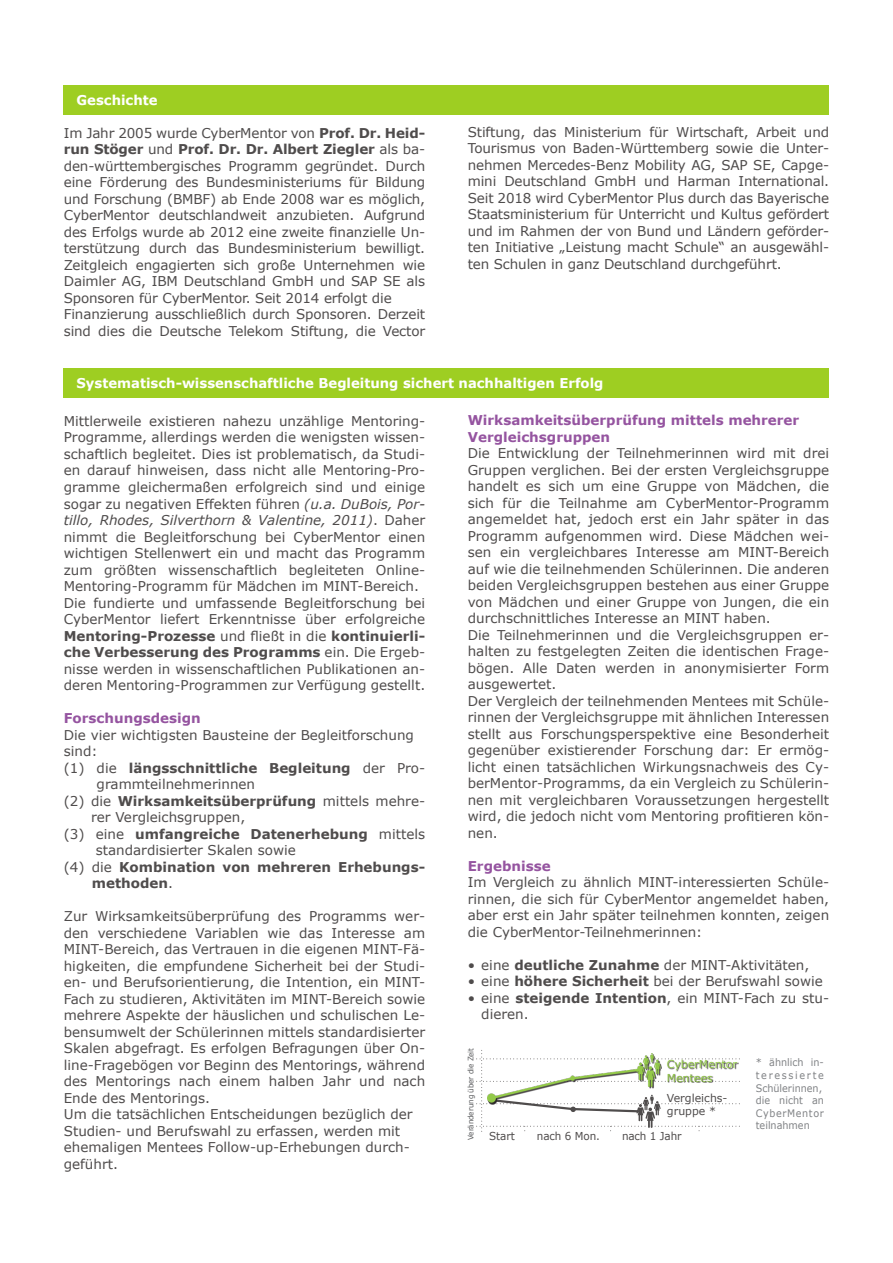
<style>
.page{position:relative;width:893px;height:1263px;background:#fff}
.page>*{position:absolute;margin:0;border:0;box-sizing:border-box;transform-origin:0 0}
.t1{font:13.5px/16.5px "Verdana";color:#4f4c4c}
.t2{font:700 13.5px "Verdana";color:#4f4c4c}
.t3{font:700 13.5px/16.5px "Verdana";color:#9554a0}
.t4{font:700 13.5px "Verdana";color:#fff}
.t5{font:10.95px "Verdana";letter-spacing:-.01em;color:#4f4c4c;scale:.95 1}
.t6{font:10.95px/13px "Verdana";color:#93c949}
.t7{font:10.95px/13px "Verdana";letter-spacing:-.01em;color:#4f4c4c}
.t8{font:10.35px/12.6px "Verdana";color:#808285;scale:.93 1}
.t9{font:7.5px "Verdana";letter-spacing:-.01em;color:#58595b;scale:.95 1}
.s1{font-weight:700}
.s2{font-style:italic}
.s3{font-weight:400}
</style>
<div class="page">
<div style="left:64px;top:85px;width:765px;height:30px;background:#9ece22"></div>
<div style="left:64px;top:368px;width:765px;height:30px;background:#9ece22"></div>
<svg style="left:479px;top:1050px;width:260px;height:81px"></svg>
<img style="left:487px;top:1054px;width:175px;height:49px">
<p class="t4" style="left:77px;top:95px;width:83px">Geschichte</p>
<p class="t1" style="left:64px;top:126px;width:363px">Im Jahr 2005 wurde CyberMentor von <span class="s1">Prof. Dr. Heid&shy;run Stöger</span> und <span class="s1">Prof. Dr. Dr. Albert Ziegler</span> als ba&shy;den-württembergisches Programm gegründet. Durch eine Förderung des Bundesministeriums für Bildung und Forschung (BMBF) ab Ende 2008 war es möglich, CyberMentor deutschlandweit anzubieten. Aufgrund des Erfolgs wurde ab 2012 eine zweite finanzielle Un&shy;terstützung durch das Bundesministerium bewilligt.<br>Zeitgleich engagierten sich große Unternehmen wie Daimler AG, IBM Deutschland GmbH und SAP SE als Sponsoren für CyberMentor. Seit 2014 erfolgt die Finanzierung ausschließlich durch Sponsoren. Derzeit sind dies die Deutsche Telekom Stiftung, die Vector</p>
<p class="t1" style="left:468px;top:125px;width:363px;text-align:justify">Stiftung, das Ministerium für Wirtschaft, Arbeit und Tourismus von Baden-Württemberg sowie die Unter&shy;nehmen Mercedes-Benz Mobility AG, SAP SE, Capge&shy;mini Deutschland GmbH und Harman International.<br>Seit 2018 wird CyberMentor Plus durch das Bayerische Staatsministerium für Unterricht und Kultus gefördert und im Rahmen der von Bund und Ländern geförder&shy;ten Initiative „Leistung macht Schule“ an ausgewähl&shy;ten Schulen in ganz Deutschland durchgeführt.</p>
<p class="t4" style="left:77px;top:378px;width:528px">Systematisch-wissenschaftliche Begleitung sichert nachhaltigen Erfolg</p>
<p class="t1" style="left:64px;top:414px;width:363px">Mittlerweile existieren nahezu unzählige Mentoring-Programme, allerdings werden die wenigsten wissen&shy;schaftlich begleitet. Dies ist problematisch, da Studi&shy;en darauf hinweisen, dass nicht alle Mentoring-Pro&shy;gramme gleichermaßen erfolgreich sind und einige sogar zu negativen Effekten führen <span class="s2">(u.a. DuBois, Por&shy;tillo, Rhodes, Silverthorn &amp; Valentine, 2011)</span>. Daher nimmt die Begleitforschung bei CyberMentor einen wichtigen Stellenwert ein und macht das Programm zum größten wissenschaftlich begleiteten Online-Mentoring-Programm für Mädchen im MINT-Bereich.<br>Die fundierte und umfassende Begleitforschung bei CyberMentor liefert Erkenntnisse über erfolgreiche <span class="s1">Mentoring-Prozesse</span> und fließt in die <span class="s1">kontinuierli&shy;che Verbesserung des Programms</span> ein. Die Ergeb&shy;nisse werden in wissenschaftlichen Publikationen an&shy;deren Mentoring-Programmen zur Verfügung gestellt.</p>
<p class="t3" style="left:64px;top:711px;width:139px">Forschungsdesign</p>
<p class="t1" style="left:64px;top:727px;width:352px">Die vier wichtigsten Bausteine der Begleitforschung</p>
<p class="t1" style="left:64px;top:744px;width:35px">sind:</p>
<p class="t2" style="left:64px;top:762px;width:363px"><span class="s3">(1) die</span> längsschnittliche Begleitung <span class="s3">der Pro-</span></p>
<p class="t1" style="left:97px;top:777px;width:160px">grammteilnehmerinnen</p>
<p class="t2" style="left:64px;top:795px;width:363px"><span class="s3">(2) die</span> Wirksamkeitsüberprüfung <span class="s3">mittels mehre-</span></p>
<p class="t1" style="left:91px;top:810px;width:156px">rer Vergleichsgruppen,</p>
<p class="t2" style="left:64px;top:828px;width:363px"><span class="s3">(3) eine</span> umfangreiche Datenerhebung <span class="s3">mittels</span></p>
<p class="t1" style="left:96px;top:843px;width:202px">standardisierter Skalen sowie</p>
<p class="t2" style="left:64px;top:861px;width:363px"><span class="s3">(4) die</span> Kombination von mehreren Erhebungs-</p>
<p class="t2" style="left:92px;top:878px;width:83px">methoden<span class="s3">.</span></p>
<p class="t1" style="left:64px;top:909px;width:363px">Zur Wirksamkeitsüberprüfung des Programms wer&shy;den verschiedene Variablen wie das Interesse am MINT-Bereich, das Vertrauen in die eigenen MINT-Fä&shy;higkeiten, die empfundene Sicherheit bei der Studi&shy;en- und Berufsorientierung, die Intention, ein MINT-Fach zu studieren, Aktivitäten im MINT-Bereich sowie mehrere Aspekte der häuslichen und schulischen Le&shy;bensumwelt der Schülerinnen mittels standardisierter Skalen abgefragt. Es erfolgen Befragungen über On&shy;line-Fragebögen vor Beginn des Mentorings, während des Mentorings nach einem halben Jahr und nach Ende des Mentorings.<br>Um die tatsächlichen Entscheidungen bezüglich der Studien- und Berufswahl zu erfassen, werden mit ehemaligen Mentees Follow-up-Erhebungen durch&shy;geführt.</p>
<p class="t3" style="left:468px;top:413px;width:333px">Wirksamkeitsüberprüfung mittels mehrerer<br>Vergleichsgruppen</p>
<p class="t1" style="left:468px;top:446px;width:363px">Die Entwicklung der Teilnehmerinnen wird mit drei Gruppen verglichen. Bei der ersten Vergleichsgruppe handelt es sich um eine Gruppe von Mädchen, die sich für die Teilnahme am CyberMentor-Programm angemeldet hat, jedoch erst ein Jahr später in das Programm aufgenommen wird. Diese Mädchen wei&shy;sen ein vergleichbares Interesse am MINT-Bereich auf wie die teilnehmenden Schülerinnen. Die anderen beiden Vergleichsgruppen bestehen aus einer Gruppe von Mädchen und einer Gruppe von Jungen, die ein durchschnittliches Interesse an MINT haben.<br>Die Teilnehmerinnen und die Vergleichsgruppen er&shy;halten zu festgelegten Zeiten die identischen Frage&shy;bögen. Alle Daten werden in anonymisierter Form ausgewertet.<br>Der Vergleich der teilnehmenden Mentees mit Schüle&shy;rinnen der Vergleichsgruppe mit ähnlichen Interessen stellt aus Forschungsperspektive eine Besonderheit gegenüber existierender Forschung dar: Er ermög&shy;licht einen tatsächlichen Wirkungsnachweis des Cy&shy;berMentor-Programms, da ein Vergleich zu Schülerin&shy;nen mit vergleichbaren Voraussetzungen hergestellt wird, die jedoch nicht vom Mentoring profitieren kön&shy;nen.</p>
<p class="t3" style="left:468px;top:859px;width:84px">Ergebnisse</p>
<p class="t1" style="left:468px;top:875px;width:363px;text-align:justify">Im Vergleich zu ähnlich MINT-interessierten Schüle&shy;rinnen, die sich für CyberMentor angemeldet haben, aber erst ein Jahr später teilnehmen konnten, zeigen die CyberMentor-Teilnehmerinnen:</p>
<p class="t1" style="left:468px;top:958px;width:343px">• eine <span class="s1">deutliche Zunahme</span> der MINT-Aktivitäten,</p>
<p class="t1" style="left:468px;top:974px;width:357px">• eine <span class="s1">höhere Sicherheit</span> bei der Berufswahl sowie</p>
<p class="t1" style="left:481px;top:991px;width:349px;text-indent:-14px">• eine <span class="s1">steigende Intention</span>, ein MINT-Fach zu stu&shy;dieren.</p>
<p class="t8" style="left:756px;top:1057px;width:75px">* ähnlich in&shy;teressierte<br>Schülerinnen, die nicht an<br>CyberMentor teilnahmen</p>
<p class="t9" style="left:468px;top:1140px;width:98px;rotate:-90deg">Veränderung über die Zeit</p>
<p class="t6" style="left:667px;top:1059px;width:72px">CyberMentor<br>Mentees</p>
<p class="t7" style="left:667px;top:1092px;width:62px">Vergleichs&shy;gruppe *</p>
<p class="t5" style="left:489px;top:1131px;width:28px">Start</p>
<p class="t5" style="left:537px;top:1131px;width:68px">nach 6 Mon.</p>
<p class="t5" style="left:622px;top:1131px;width:64px">nach 1 Jahr</p>
</div>
